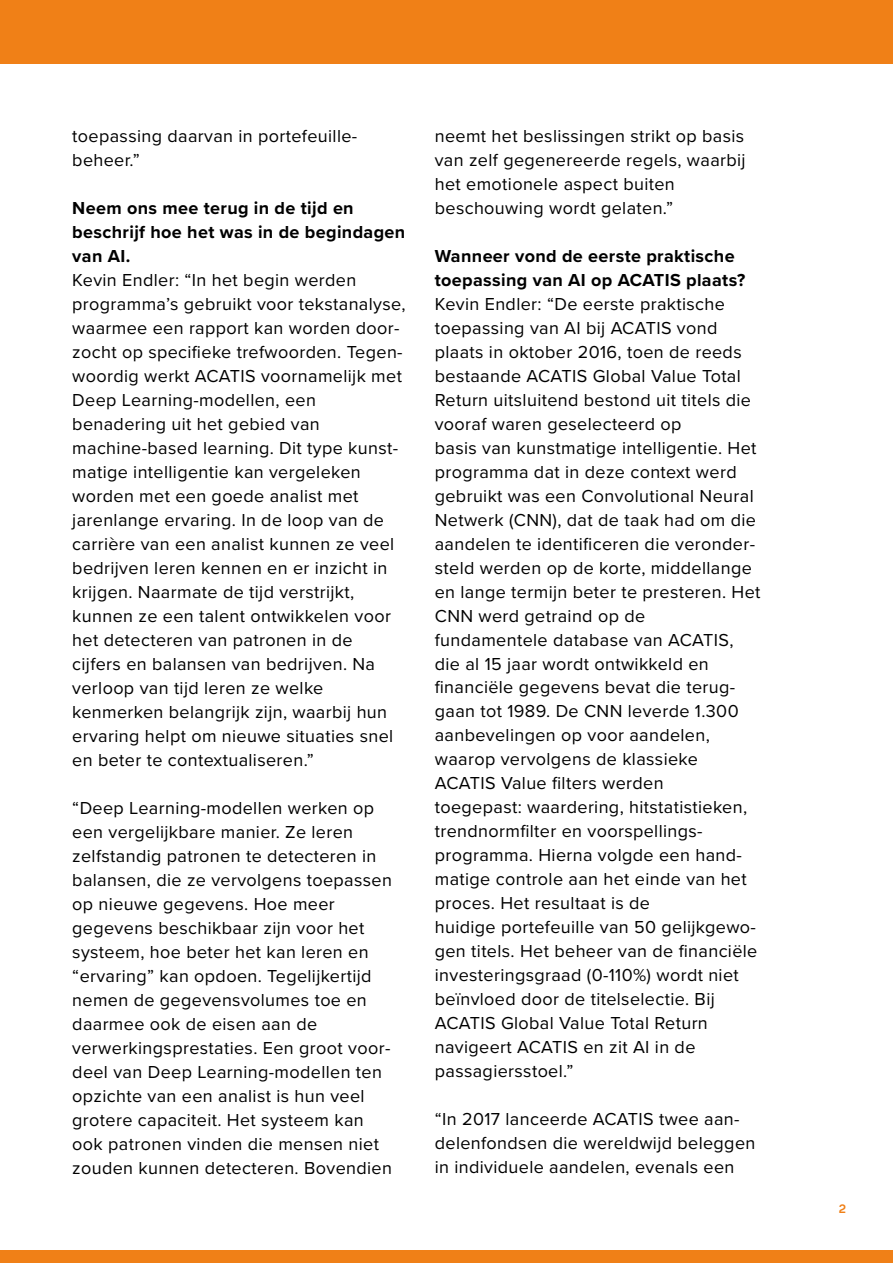
<style>
.page{position:relative;width:893px;height:1263px;background:#fff}
.page>*{position:absolute;margin:0;border:0;box-sizing:border-box;transform-origin:0 0}
.t1{font:18px/24px "Proxima Nova";letter-spacing:.02em;color:#000}
.t2{font:700 18px/24px "Proxima Nova";letter-spacing:.02em;color:#000}
.t3{font:700 12px "Panton";color:#f08017}
</style>
<div class="page">
<div style="left:0;top:0;width:893px;height:64px;background:#f08017"></div>
<div style="left:0;top:1250px;width:893px;height:13px;background:#f08017"></div>
<p class="t1" style="left:72px;top:123px;width:287px">toepassing daarvan in portefeuille&shy;beheer.”</p>
<p class="t2" style="left:72px;top:195px;width:335px">Neem ons mee terug in de tijd en beschrijf hoe het was in de begindagen van AI.</p>
<p class="t1" style="left:72px;top:267px;width:335px">Kevin Endler: “In het begin werden programma’s gebruikt voor tekstanalyse, waarmee een rapport kan worden door&shy;zocht op specifieke trefwoorden. Tegen&shy;woordig werkt ACATIS voornamelijk met Deep Learning-modellen, een benadering uit het gebied van machine-based learning. Dit type kunst&shy;matige intelligentie kan vergeleken worden met een goede analist met jarenlange ervaring. In de loop van de carrière van een analist kunnen ze veel bedrijven leren kennen en er inzicht in krijgen. Naarmate de tijd verstrijkt, kunnen ze een talent ontwikkelen voor het detecteren van patronen in de cijfers en balansen van bedrijven. Na verloop van tijd leren ze welke kenmerken belangrijk zijn, waarbij hun ervaring helpt om nieuwe situaties snel en beter te contextualiseren.”</p>
<p class="t1" style="left:72px;top:795px;width:321px">“Deep Learning-modellen werken op een vergelijkbare manier. Ze leren zelfstandig patronen te detecteren in balansen, die ze vervolgens toepassen op nieuwe gegevens. Hoe meer gegevens beschikbaar zijn voor het systeem, hoe beter het kan leren en “ervaring” kan opdoen. Tegelijkertijd nemen de gegevensvolumes toe en daarmee ook de eisen aan de verwerkingsprestaties. Een groot voor&shy;deel van Deep Learning-modellen ten opzichte van een analist is hun veel grotere capaciteit. Het systeem kan ook patronen vinden die mensen niet zouden kunnen detecteren. Bovendien</p>
<p class="t1" style="left:435px;top:123px;width:312px">neemt het beslissingen strikt op basis van zelf gegenereerde regels, waarbij het emotionele aspect buiten beschouwing wordt gelaten.”</p>
<p class="t2" style="left:435px;top:243px;width:312px">Wanneer vond de eerste praktische toepassing van AI op ACATIS plaats?</p>
<p class="t1" style="left:435px;top:291px;width:327px">Kevin Endler: “De eerste praktische toepassing van AI bij ACATIS vond plaats in oktober 2016, toen de reeds bestaande ACATIS Global Value Total Return uitsluitend bestond uit titels die vooraf waren geselecteerd op<br>basis van kunstmatige intelligentie. Het programma dat in deze context werd gebruikt was een Convolutional Neural Netwerk (CNN), dat de taak had om die aandelen te identificeren die veronder&shy;steld werden op de korte, middellange en lange termijn beter te presteren. Het CNN werd getraind op de fundamentele database van ACATIS, die al 15 jaar wordt ontwikkeld en financiële gegevens bevat die terug&shy;gaan tot 1989. De CNN leverde 1.300 aanbevelingen op voor aandelen, waarop vervolgens de klassieke ACATIS Value filters werden<br>toegepast: waardering, hitstatistieken, trendnormfilter en voorspellings&shy;programma. Hierna volgde een hand&shy;matige controle aan het einde van het proces. Het resultaat is de<br>huidige portefeuille van 50 gelijkgewo&shy;gen titels. Het beheer van de financiële investeringsgraad (0-110%) wordt niet beïnvloed door de titelselectie. Bij ACATIS Global Value Total Return navigeert ACATIS en zit AI in de passagiersstoel.”</p>
<p class="t1" style="left:435px;top:1107px;width:322px">“In 2017 lanceerde ACATIS twee aan&shy;delenfondsen die wereldwijd beleggen in individuele aandelen, evenals een</p>
<p class="t3" style="left:839px;top:1201px;width:9px">2</p>
</div>
